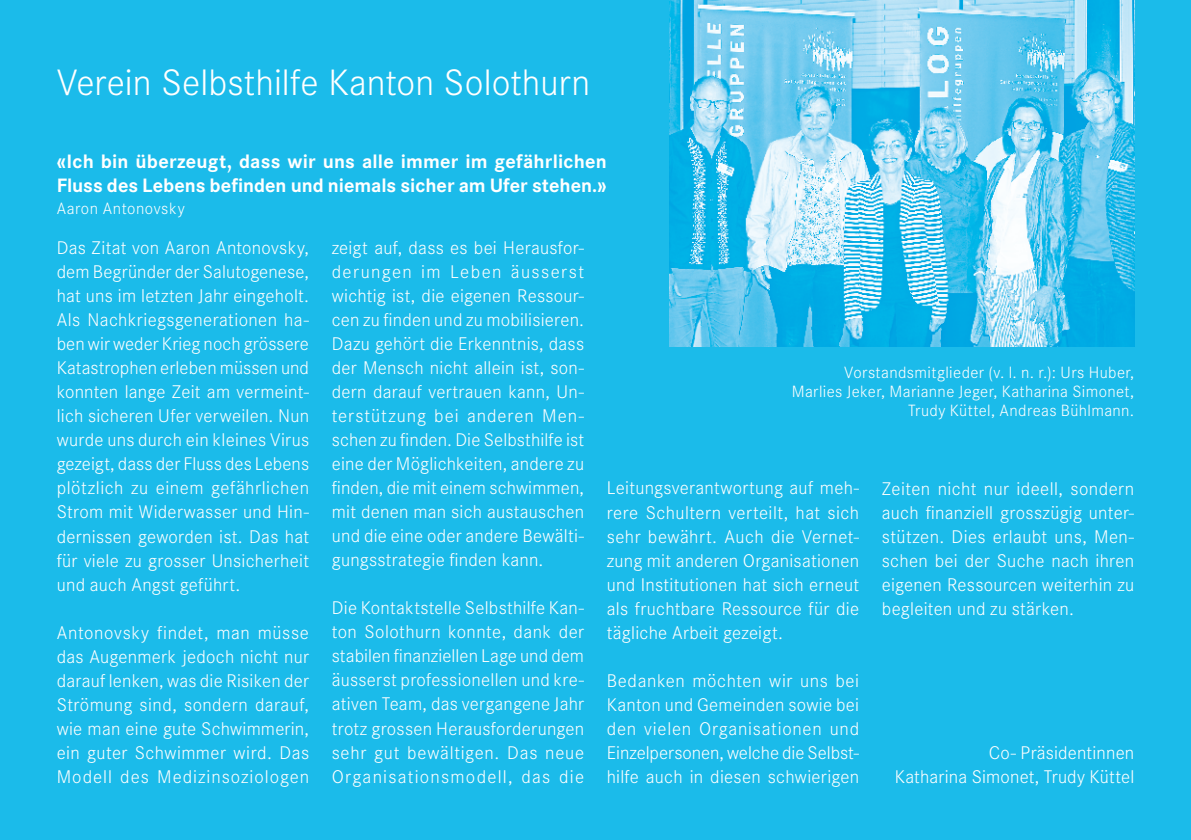
<style>
.page{position:relative;width:1191px;height:840px;background:#fff}
.page>*{position:absolute;margin:0;border:0;box-sizing:border-box;transform-origin:0 0}
.t1{font:300 36px "Corporate SBQ";color:#fff}
.t2{font:700 19px/24px "Corporate SBQ";letter-spacing:.005em;color:#fff}
.t3{font:300 18px/24px "Corporate SBQ";letter-spacing:.015em;color:#fff;text-align:justify}
.t4{font:300 16px/19.2px "Corporate SBQ";letter-spacing:.025em;color:#fff;text-align:right}
</style>
<div class="page">
<div style="left:0;top:0;width:1191px;height:839px;background:#1bbbea"></div>
<img style="left:669px;top:0;width:465px;height:346px">
<h1 class="t1" style="left:57px;top:61px;width:535px">Verein Selbsthilfe Kanton Solothurn</h1>
<p class="t2" style="left:57px;top:150px;width:551px">«Ich bin überzeugt, dass wir uns alle immer im gefährlichen<br>Fluss des Lebens befinden und niemals sicher am Ufer stehen.»</p>
<p class="t4" style="left:57px;top:199px;width:130px">Aaron Antonovsky</p>
<p class="t3" style="left:57px;top:236px;width:254px">Das Zitat von Aaron Antonovsky, dem Begründer der Salutogenese, hat uns im letzten Jahr eingeholt.<br>Als Nachkriegsgenerationen ha&shy;ben wir weder Krieg noch grössere Katastrophen erleben müssen und konnten lange Zeit am vermeint&shy;lich sicheren Ufer verweilen. Nun wurde uns durch ein kleines Virus gezeigt, dass der Fluss des Lebens plötzlich zu einem gefährlichen Strom mit Widerwasser und Hin&shy;dernissen geworden ist. Das hat für viele zu grosser Unsicherheit und auch Angst geführt.</p>
<p class="t3" style="left:57px;top:620px;width:254px">Antonovsky findet, man müsse das Augenmerk jedoch nicht nur darauf lenken, was die Risiken der Strömung sind, sondern darauf, wie man eine gute Schwimmerin, ein guter Schwimmer wird. Das Modell des Medizinsoziologen</p>
<p class="t3" style="left:332px;top:236px;width:254px">zeigt auf, dass es bei Herausfor&shy;derungen im Leben äusserst wichtig ist, die eigenen Ressour&shy;cen zu finden und zu mobilisieren.<br>Dazu gehört die Erkenntnis, dass der Mensch nicht allein ist, son&shy;dern darauf vertrauen kann, Un&shy;terstützung bei anderen Men&shy;schen zu finden. Die Selbsthilfe ist eine der Möglichkeiten, andere zu finden, die mit einem schwimmen, mit denen man sich austauschen und die eine oder andere Bewälti&shy;gungsstrategie finden kann.</p>
<p class="t3" style="left:332px;top:596px;width:254px">Die Kontaktstelle Selbsthilfe Kan&shy;ton Solothurn konnte, dank der stabilen finanziellen Lage und dem äusserst professionellen und kre&shy;ativen Team, das vergangene Jahr trotz grossen Herausforderungen sehr gut bewältigen. Das neue Organisationsmodell, das die</p>
<p class="t4" style="left:791px;top:363px;width:344px">Vorstandsmitglieder (v. l. n. r.): Urs Huber,<br>Marlies Jeker, Marianne Jeger, Katharina Simonet,<br>Trudy Küttel, Andreas Bühlmann.</p>
<p class="t3" style="left:607px;top:476px;width:254px">Leitungsverantwortung auf meh&shy;rere Schultern verteilt, hat sich sehr bewährt. Auch die Vernet&shy;zung mit anderen Organisationen und Institutionen hat sich erneut als fruchtbare Ressource für die tägliche Arbeit gezeigt.</p>
<p class="t3" style="left:607px;top:668px;width:254px">Bedanken möchten wir uns bei Kanton und Gemeinden sowie bei den vielen Organisationen und Einzelpersonen, welche die Selbst&shy;hilfe auch in diesen schwierigen</p>
<p class="t3" style="left:882px;top:476px;width:254px">Zeiten nicht nur ideell, sondern auch finanziell grosszügig unter&shy;stützen. Dies erlaubt uns, Men&shy;schen bei der Suche nach ihren eigenen Ressourcen weiterhin zu begleiten und zu stärken.</p>
<p class="t3" style="left:895px;top:740px;width:241px;text-align:right">Co- Präsidentinnen<br>Katharina Simonet, Trudy Küttel</p>
</div>
